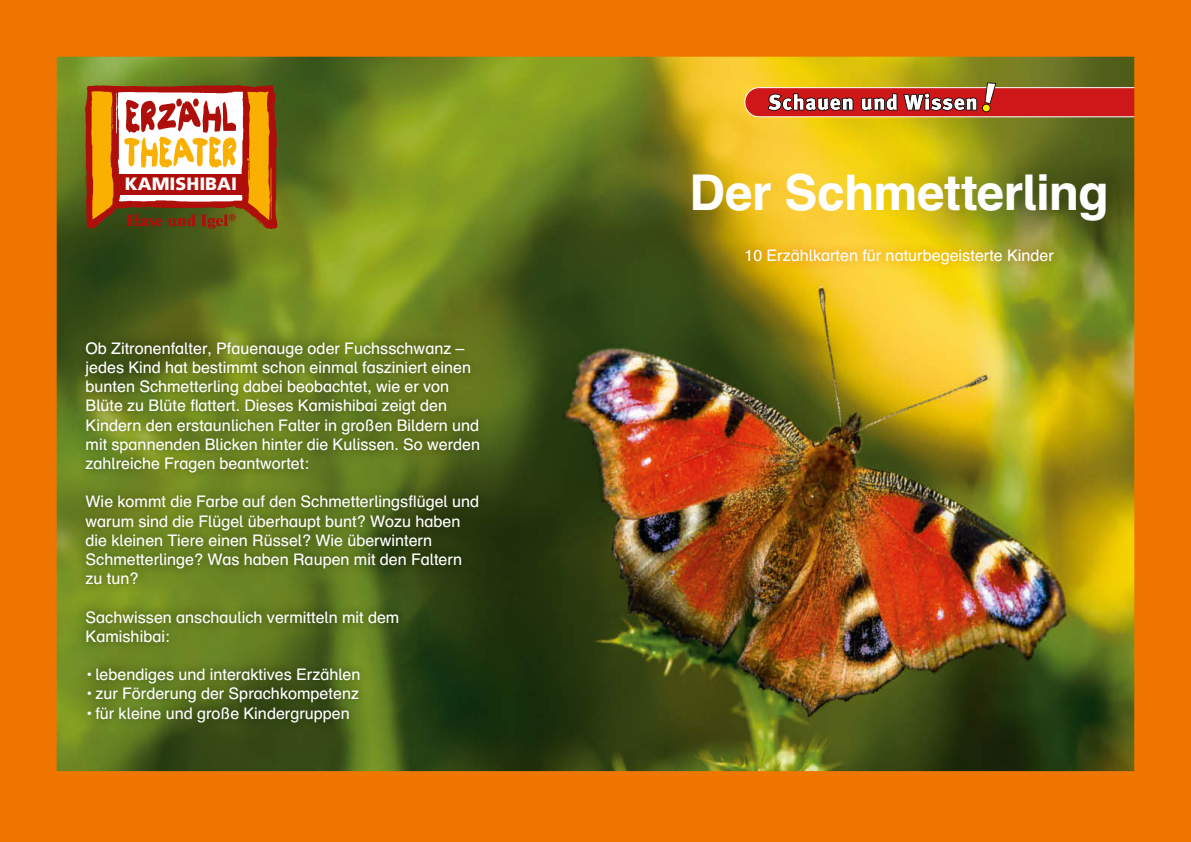
<style>
.page{position:relative;width:1191px;height:842px;background:#fff}
.page>*{position:absolute;margin:0;border:0;box-sizing:border-box;transform-origin:0 0}
.t1{font:700 49.3px "Schulbuch Nord";letter-spacing:-.01em;color:#fff}
.t2{font:900 17.9px "Frutiger";color:#fff}
.t3{font:16px/19.2px "Schulbuch Nord";color:#fff}
</style>
<div class="page">
<img style="left:0;top:0;width:1191px;height:842px">
<img style="left:76px;top:332px;width:413px;height:400px">
<p class="t2" style="left:125px;top:173px;width:114px">KAMISHIBAI</p>
<h1 class="t1" style="left:689px;top:161px;width:421px">Der Schmetterling</h1>
<p class="t3" style="left:744px;top:245px;width:311px">10 Erzählkarten für naturbegeisterte Kinder</p>
<p class="t3" style="left:86px;top:338px;width:396px">Ob Zitronenfalter, Pfauenauge oder Fuchsschwanz – jedes Kind hat bestimmt schon einmal fasziniert einen bunten Schmetterling dabei beobachtet, wie er von Blüte zu Blüte flattert. Dieses Kamishibai zeigt den Kindern den erstaunlichen Falter in großen Bildern und mit spannenden Blicken hinter die Kulissen. So werden zahlreiche Fragen beantwortet:</p>
<p class="t3" style="left:86px;top:492px;width:395px">Wie kommt die Farbe auf den Schmetterlingsflügel und warum sind die Flügel überhaupt bunt? Wozu haben die kleinen Tiere einen Rüssel? Wie überwintern Schmetterlinge? Was haben Raupen mit den Faltern zu tun?</p>
<p class="t3" style="left:86px;top:607px;width:315px">Sachwissen anschaulich vermitteln mit dem<br>Kamishibai:</p>
<p class="t3" style="left:86px;top:665px;width:276px;text-align:justify">¼ lebendiges und interaktives Erzählen ¼ zur Förderung der Sprachkompetenz ¼ für kleine und große Kindergruppen</p>
</div>
